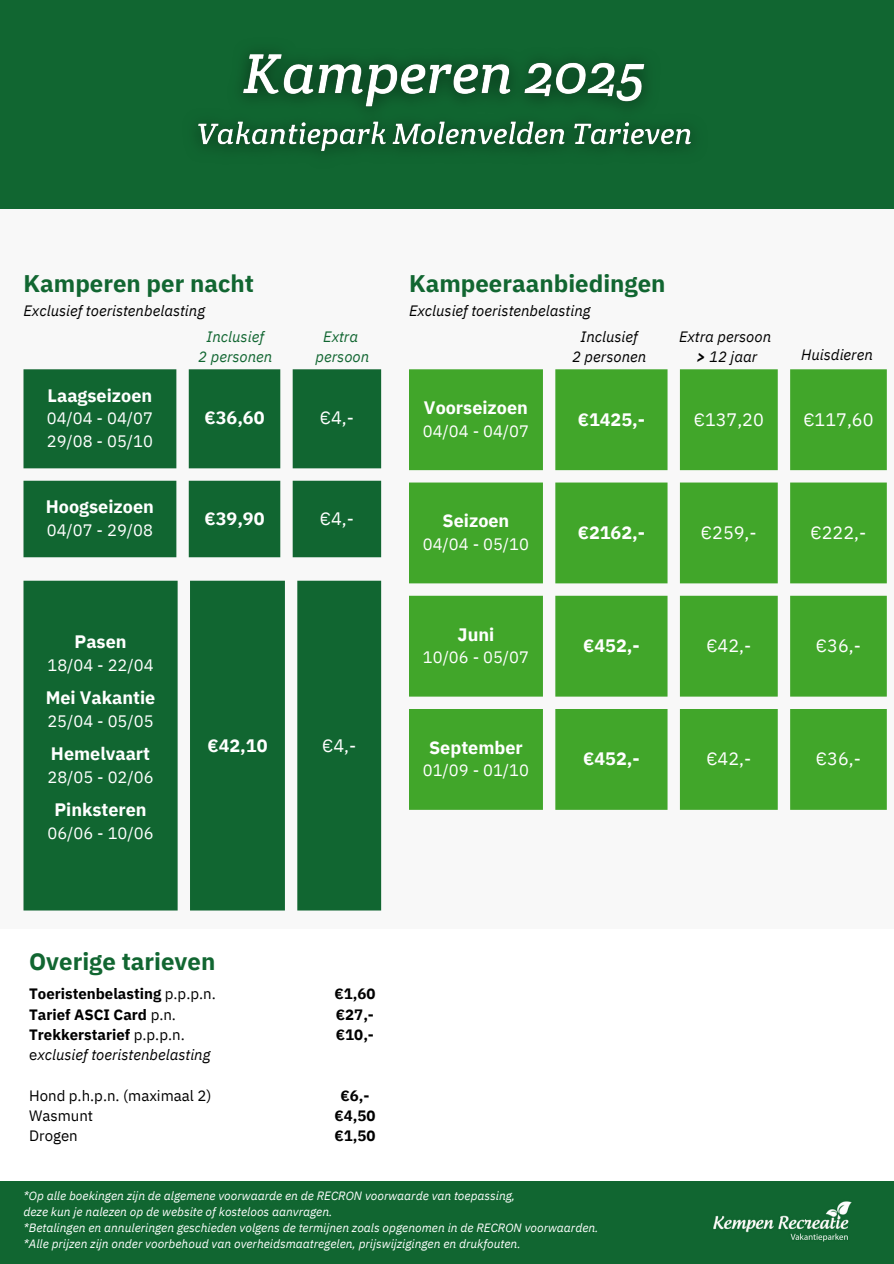
<style>
.page{position:relative;width:894px;height:1264px;background:#fff}
.page>*{position:absolute;margin:0;border:0;box-sizing:border-box;transform-origin:0 0}
.t1{font:700 24px "IBM Plex Sans";color:#116631}
.t2{font:700 18px "IBM Plex Sans";color:#fff}
.t3{font:18px "IBM Plex Sans";color:#fff}
.t4{font:16.5px "IBM Plex Sans";color:#fff}
.t5{font:700 15px/20.2px "IBM Plex Sans";color:#000}
.t6{font:italic 15px/20.2px "IBM Plex Sans";color:#000;text-align:center}
.t7{font:15px/20.2px "IBM Plex Sans";color:#000}
.t8{font:italic 15px/20.2px "IBM Plex Sans";color:#116631;text-align:center}
.t9{font:italic 12px "IBM Plex Sans";color:#fff}
.s1{font-weight:700}
.s2{font-weight:400}
.s3{font-weight:400;font-style:italic}
</style>
<div class="page">
<div style="left:0;top:1181px;width:893px;height:82px;background:#116631"></div>
<img style="left:713px;top:1201px;width:139px;height:41px">
<div style="left:0;top:209px;width:893px;height:719px;background:#f8f8f8"></div>
<svg style="left:23px;top:369px;width:358px;height:188px;background:#2f794b"></svg>
<svg style="left:23px;top:580px;width:358px;height:330px;background:#21703f"></svg>
<svg style="left:409px;top:369px;width:477px;height:440px;background:#5db24a"></svg>
<div style="left:0;top:0;width:893px;height:209px;background:#116631"></div>
<img style="left:198px;top:52px;width:493px;height:99px">
<p class="t1" style="left:23px;top:268px;width:232px">Kamperen per nacht</p>
<p class="t6" style="left:23px;top:300px;width:183px">Exclusief toeristenbelasting</p>
<h4 class="t1" style="left:409px;top:268px;width:258px">Kampeeraanbiedingen</h4>
<h4 class="t6" style="left:409px;top:300px;width:183px">Exclusief toeristenbelasting</h4>
<p class="t8" style="left:198px;top:326px;width:76px">Inclusief<br>2 personen</p>
<p class="t8" style="left:315px;top:326px;width:55px">Extra persoon</p>
<p class="t6" style="left:572px;top:326px;width:76px">Inclusief<br>2 personen</p>
<p class="t6" style="left:678px;top:326px;width:94px">Extra persoon <span class="s1">&gt;</span> 12 jaar</p>
<h2 class="t6" style="left:801px;top:344px;width:73px">Huisdieren</h2>
<h4 class="t2" style="left:48px;top:383px;width:106px">Laagseizoen</h4>
<h4 class="t4" style="left:47px;top:407px;width:108px">04/04 - 04/07</h4>
<p class="t4" style="left:47px;top:430px;width:108px">29/08 - 05/10</p>
<p class="t2" style="left:46px;top:495px;width:109px">Hoogseizoen</p>
<p class="t4" style="left:47px;top:519px;width:108px">04/07 - 29/08</p>
<p class="t2" style="left:75px;top:629px;width:53px">Pasen</p>
<p class="t4" style="left:47px;top:654px;width:108px">18/04 - 22/04</p>
<p class="t2" style="left:46px;top:685px;width:111px">Mei Vakantie</p>
<p class="t4" style="left:47px;top:710px;width:108px">25/04 - 05/05</p>
<p class="t2" style="left:51px;top:741px;width:101px">Hemelvaart</p>
<p class="t4" style="left:47px;top:766px;width:108px">28/05 - 02/06</p>
<p class="t2" style="left:54px;top:797px;width:94px">Pinksteren</p>
<p class="t4" style="left:47px;top:822px;width:108px">06/06 - 10/06</p>
<p class="t2" style="left:204px;top:406px;width:62px">€36,60</p>
<p class="t3" style="left:320px;top:406px;width:36px">€4,-</p>
<p class="t2" style="left:204px;top:506px;width:62px">€39,90</p>
<p class="t3" style="left:320px;top:506px;width:36px">€4,-</p>
<p class="t2" style="left:207px;top:733px;width:62px">€42,10</p>
<p class="t3" style="left:322px;top:733px;width:36px">€4,-</p>
<p class="t1" style="left:29px;top:944px;width:188px">Overige tarieven</p>
<h4 class="t5" style="left:29px;top:983px;width:188px">Toeristenbelasting <span class="s2">p.p.p.n.<br></span>Tarief ASCI Card <span class="s2">p.n.<br></span>Trekkerstarief <span class="s2">p.p.p.n. e</span><span class="s3">xclusief toeristenbelasting</span></h4>
<h3 class="t7" style="left:29px;top:1084px;width:184px">Hond p.h.p.n. (maximaal 2)<br>Wasmunt<br>Drogen</h3>
<h3 class="t5" style="left:334px;top:983px;width:43px;text-align:justify">€1,60 €27,- €10,-</h3>
<p class="t5" style="left:334px;top:1084px;width:43px;text-align:center">€6,- €4,50 €1,50</p>
<p class="t2" style="left:424px;top:396px;width:105px">Voorseizoen</p>
<p class="t4" style="left:423px;top:420px;width:108px">04/04 - 04/07</p>
<h4 class="t2" style="left:442px;top:509px;width:68px">Seizoen</h4>
<p class="t4" style="left:423px;top:533px;width:108px">04/04 - 05/10</p>
<p class="t2" style="left:457px;top:622px;width:38px">Juni</p>
<p class="t4" style="left:423px;top:646px;width:108px">10/06 - 05/07</p>
<p class="t2" style="left:429px;top:735px;width:95px">September</p>
<p class="t4" style="left:423px;top:759px;width:108px">01/09 - 01/10</p>
<h4 class="t2" style="left:577px;top:407px;width:69px">€1425,-</h4>
<h4 class="t3" style="left:693px;top:407px;width:72px">€137,20</h4>
<h4 class="t3" style="left:803px;top:407px;width:72px">€117,60</h4>
<p class="t2" style="left:577px;top:520px;width:69px">€2162,-</p>
<p class="t3" style="left:700px;top:520px;width:57px">€259,-</p>
<p class="t3" style="left:810px;top:520px;width:57px">€222,-</p>
<p class="t2" style="left:583px;top:633px;width:58px">€452,-</p>
<p class="t3" style="left:706px;top:633px;width:46px">€42,-</p>
<p class="t3" style="left:815px;top:633px;width:46px">€36,-</p>
<p class="t2" style="left:583px;top:746px;width:58px">€452,-</p>
<p class="t3" style="left:706px;top:746px;width:46px">€42,-</p>
<p class="t3" style="left:815px;top:746px;width:46px">€36,-</p>
<p class="t9" style="left:23px;top:1187px;width:493px">*Op alle boekingen zijn de algemene voorwaarde en de RECRON voorwaarde van toepassing,</p>
<p class="t9" style="left:23px;top:1203px;width:310px">deze kun je nalezen op de website of kosteloos aanvragen.</p>
<p class="t9" style="left:23px;top:1219px;width:576px">*Betalingen en annuleringen geschieden volgens de termijnen zoals opgenomen in de RECRON voorwaarden.</p>
<p class="t9" style="left:23px;top:1235px;width:498px">*Alle prijzen zijn onder voorbehoud van overheidsmaatregelen, prijswijzigingen en drukfouten.</p>
</div>
